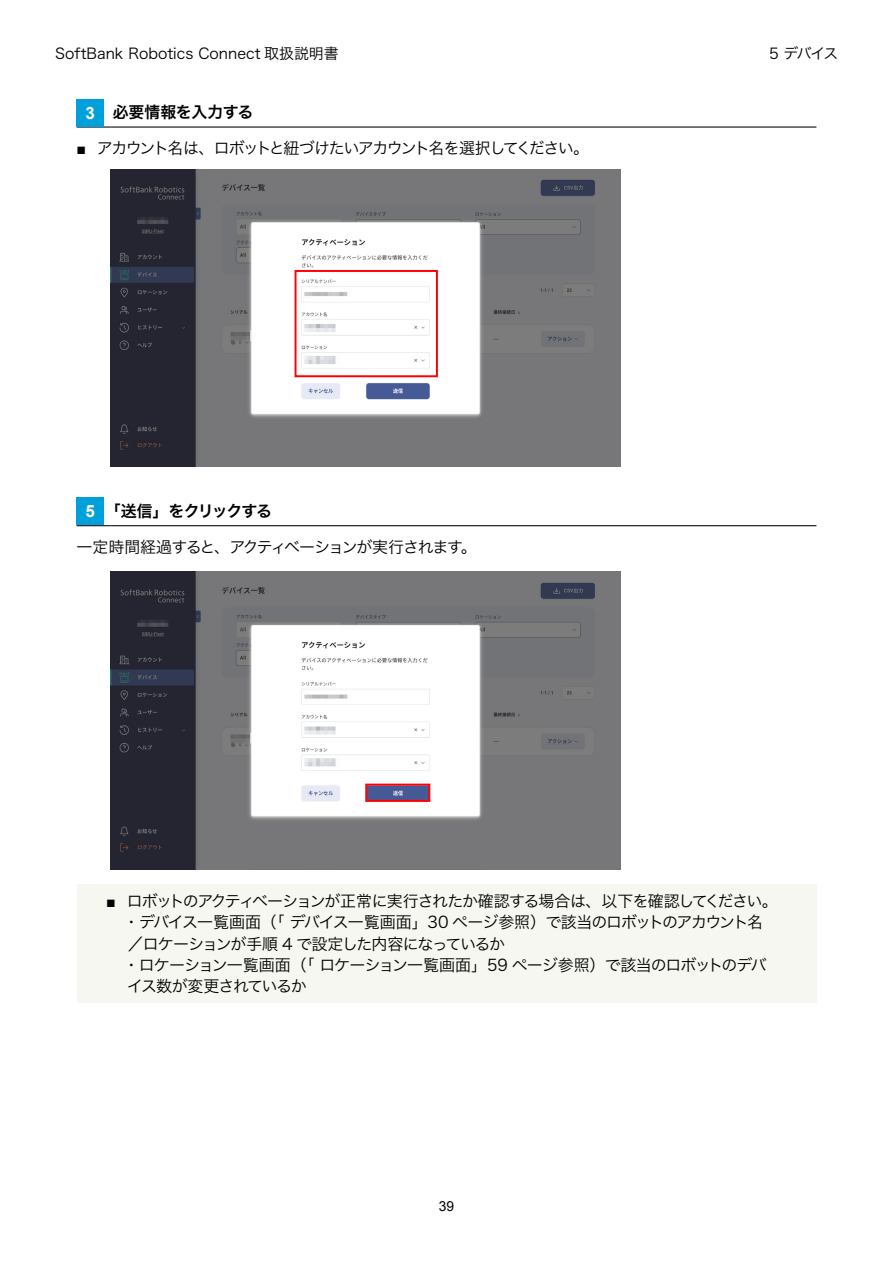
<style>
.page{position:relative;width:893px;height:1263px;background:#fff}
.page>*{position:absolute;margin:0;border:0;box-sizing:border-box;transform-origin:0 0}
.t1{font:15.9px/21.3px "Hira Kaku Pro W3";letter-spacing:-.065em;color:#000}
.t2{font:15.9px "Hira Kaku Pro W3";letter-spacing:-.09em;color:#000}
.t3{font:15.9px "Hira Kaku Pro W6";letter-spacing:-.085em;color:#000}
.t4{font:15.9px "Hira Kaku Pro W6";letter-spacing:-.035em;color:#000}
.t5{font:14.85px "Hira Kaku Pro W3";color:#000}
.t6{font:13.8px "Arial";color:#000}
.s1{font-family:"Arial";font-weight:700;font-size:16.95px;color:#fff}
.s2{font-family:"Arial"}
</style>
<div class="page">
<hr style="left:77px;top:126px;width:34px;height:2px;background:#000">
<hr style="left:111px;top:126px;width:705px;height:2px;background:#000">
<div style="left:77px;top:99px;width:27px;height:27px;background:#00a0da"></div>
<img style="left:111px;top:169px;width:510px;height:298px">
<div style="left:295px;top:270px;width:143px;height:107px;border:2px solid #f00"></div>
<hr style="left:77px;top:525px;width:34px;height:1px;background:#000">
<hr style="left:111px;top:525px;width:705px;height:1px;background:#000">
<div style="left:77px;top:497px;width:27px;height:28px;background:#00a0da"></div>
<img style="left:111px;top:572px;width:510px;height:298px">
<div style="left:365px;top:784px;width:65px;height:18px;border:2px solid #f00"></div>
<div style="left:77px;top:884px;width:739px;height:118px;background:#f7f7f1"></div>
<p class="t5" style="left:55px;top:40px;width:285px">SoftBank Robotics Connect 取扱説明書</p>
<p class="t4" style="left:86px;top:98px;width:169px"><span class="s1">3</span> 必要情報を入力する</p>
<p class="t2" style="left:77px;top:134px;width:514px"><span class="s2">■</span> アカウント名は、ロボットと紐づけたいアカウント名を選択してください。</p>
<p class="t3" style="left:86px;top:497px;width:188px"><span class="s1">5</span> 「送信」をクリックする</p>
<p class="t1" style="left:77px;top:535px;width:402px">一定時間経過すると、アクティベーションが実行されます。</p>
<p class="t5" style="left:769px;top:40px;width:71px">5 デバイス</p>
<p class="t1" style="left:124px;top:889px;width:656px;text-indent:-17px"><span class="s2">■</span> ロボットのアクティベーションが正常に実行されたか確認する場合は、以下を確認してください。・デバイス一覧画面（「デバイス一覧画面」30 ページ参照）で該当のロボットのアカウント名／ロケーションが手順 4 で設定した内容になっているか<br>・ロケーション一覧画面（「ロケーション一覧画面」59 ページ参照）で該当のロボットのデバイス数が変更されているか</p>
<p class="t6" style="left:439px;top:1197px;width:17px">39</p>
</div>
